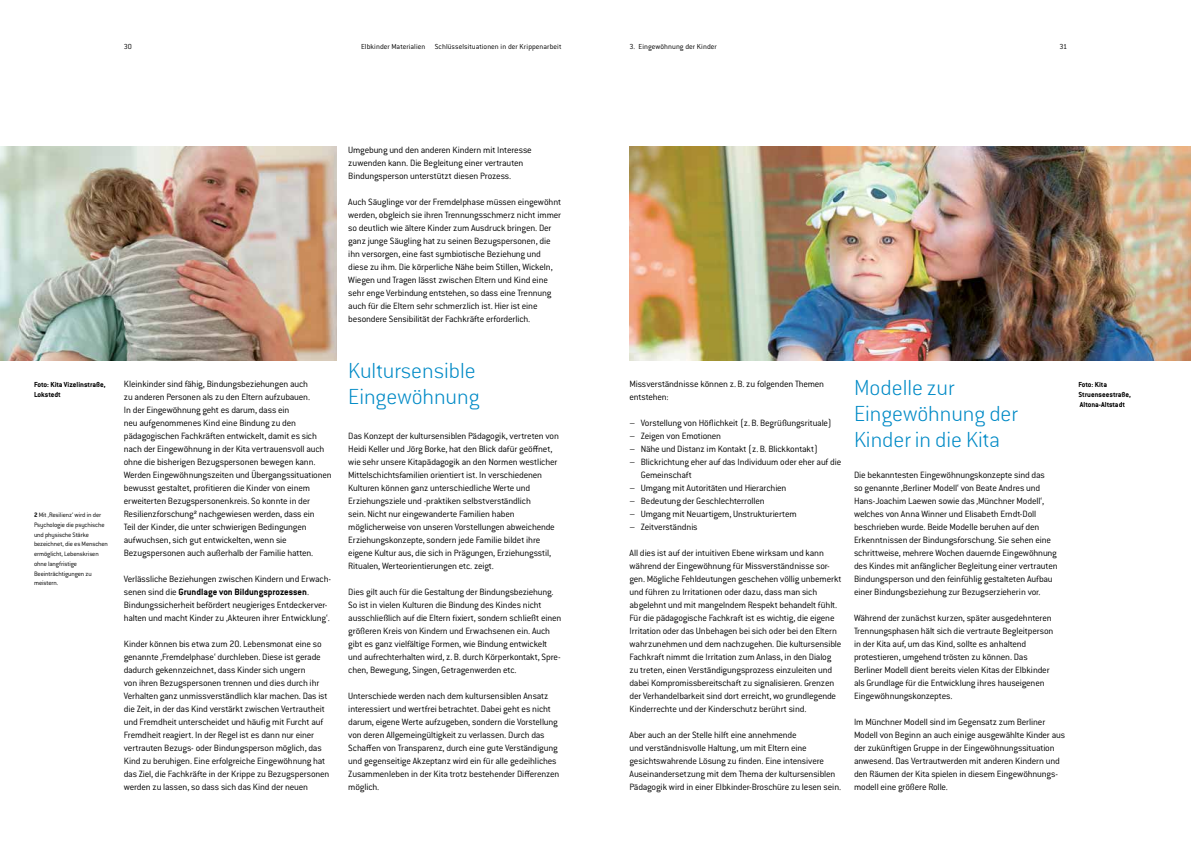
<style>
.page{position:relative;width:1191px;height:842px;background:#fff}
.page>*{position:absolute;margin:0;border:0;box-sizing:border-box;transform-origin:0 0}
.t1{font:300 expanded 24px/26px "Conduit For Elbkinder";color:#018ac6}
.t2{font:300 10px/13px "Conduit For Elbkinder";letter-spacing:-.015em;color:#000}
.t3{font:300 8px "Conduit For Elbkinder";letter-spacing:.005em;color:#000}
.t4{font:700 8px/9.8px "Conduit For Elbkinder";color:#000}
.t5{font:300 7px/9.8px "Conduit For Elbkinder";letter-spacing:-.015em;color:#000}
.s1{font-weight:700}
</style>
<div class="page">
<img style="left:629px;top:146px;width:562px;height:215px">
<img style="left:0;top:146px;width:337px;height:215px">
<p class="t3" style="left:124px;top:42px;width:10px">30</p>
<p class="t3" style="left:361px;top:42px;width:202px">Elbkinder Materialien Schlüsselsituationen in der Krippenarbeit</p>
<p class="t3" style="left:629px;top:42px;width:89px">3. Eingewöhnung der Kinder</p>
<p class="t3" style="left:1059px;top:42px;width:9px">31</p>
<p class="t4" style="left:34px;top:380px;width:73px">Foto: Kita Vizelinstraße,<br>Lokstedt</p>
<p class="t5" style="left:34px;top:510px;width:75px"><span class="s1">2</span> Mit ‚Resilienz‘ wird in der<br>Psychologie die psychische und physische Stärke bezeichnet, die es Menschen ermöglicht, Lebenskrisen ohne langfristige<br>Beeinträchtigungen zu meistern.</p>
<p class="t2" style="left:124px;top:377px;width:209px">Kleinkinder sind fähig, Bindungsbeziehungen auch<br>zu anderen Personen als zu den Eltern aufzubauen.<br>In der Eingewöhnung geht es darum, dass ein<br>neu aufgenommenes Kind eine Bindung zu den pädagogischen Fachkräften entwickelt, damit es sich nach der Eingewöhnung in der Kita vertrauensvoll auch ohne die bisherigen Bezugspersonen bewegen kann.<br>Werden Eingewöhnungszeiten und Übergangssituationen bewusst gestaltet, profitieren die Kinder von einem erweiterten Bezugspersonenkreis. So konnte in der Resilienzforschung2 nachgewiesen werden, dass ein<br>Teil der Kinder, die unter schwierigen Bedingungen aufwuchsen, sich gut entwickelten, wenn sie Bezugspersonen auch außerhalb der Familie hatten.</p>
<p class="t2" style="left:124px;top:572px;width:208px">Verlässliche Beziehungen zwischen Kindern und Erwach&shy;senen sind die <span class="s1">Grundlage von Bildungsprozessen</span>.<br>Bindungssicherheit befördert neugieriges Entdeckerver&shy;halten und macht Kinder zu ‚Akteuren ihrer Entwicklung‘.</p>
<p class="t2" style="left:124px;top:637px;width:207px">Kinder können bis etwa zum 20. Lebensmonat eine so genannte ‚Fremdelphase‘ durchleben. Diese ist gerade dadurch gekennzeichnet, dass Kinder sich ungern<br>von ihren Bezugspersonen trennen und dies durch ihr Verhalten ganz unmissverständlich klar machen. Das ist die Zeit, in der das Kind verstärkt zwischen Vertrautheit und Fremdheit unterscheidet und häufig mit Furcht auf Fremdheit reagiert. In der Regel ist es dann nur einer vertrauten Bezugs- oder Bindungsperson möglich, das Kind zu beruhigen. Eine erfolgreiche Eingewöhnung hat das Ziel, die Fachkräfte in der Krippe zu Bezugspersonen werden zu lassen, so dass sich das Kind der neuen</p>
<p class="t2" style="left:348px;top:143px;width:185px">Umgebung und den anderen Kindern mit Interesse zuwenden kann. Die Begleitung einer vertrauten<br>Bindungsperson unterstützt diesen Prozess.</p>
<p class="t2" style="left:348px;top:195px;width:214px">Auch Säuglinge vor der Fremdelphase müssen eingewöhnt werden, obgleich sie ihren Trennungsschmerz nicht immer so deutlich wie ältere Kinder zum Ausdruck bringen. Der ganz junge Säugling hat zu seinen Bezugspersonen, die ihn versorgen, eine fast symbiotische Beziehung und diese zu ihm. Die körperliche Nähe beim Stillen, Wickeln, Wiegen und Tragen lässt zwischen Eltern und Kind eine sehr enge Verbindung entstehen, so dass eine Trennung auch für die Eltern sehr schmerzlich ist. Hier ist eine besondere Sensibilität der Fachkräfte erforderlich.</p>
<h1 class="t1" style="left:348px;top:358px;width:133px">Kultursensible<br>Eingewöhnung</h1>
<p class="t2" style="left:348px;top:429px;width:212px">Das Konzept der kultursensiblen Pädagogik, vertreten von Heidi Keller und Jörg Borke, hat den Blick dafür geöffnet, wie sehr unsere Kitapädagogik an den Normen westlicher Mittelschichtsfamilien orientiert ist. In verschiedenen Kulturen können ganz unterschiedliche Werte und Erziehungsziele und -praktiken selbstverständlich<br>sein. Nicht nur eingewanderte Familien haben möglicherweise von unseren Vorstellungen abweichende Erziehungskonzepte, sondern jede Familie bildet ihre eigene Kultur aus, die sich in Prägungen, Erziehungsstil, Ritualen, Werteorientierungen etc. zeigt.</p>
<p class="t2" style="left:348px;top:585px;width:215px">Dies gilt auch für die Gestaltung der Bindungsbeziehung.<br>So ist in vielen Kulturen die Bindung des Kindes nicht ausschließlich auf die Eltern fixiert, sondern schließt einen größeren Kreis von Kindern und Erwachsenen ein. Auch gibt es ganz vielfältige Formen, wie Bindung entwickelt und aufrechterhalten wird, z.B. durch Körperkontakt, Spre&shy;chen, Bewegung, Singen, Getragenwerden etc.</p>
<p class="t2" style="left:348px;top:689px;width:213px">Unterschiede werden nach dem kultursensiblen Ansatz interessiert und wertfrei betrachtet. Dabei geht es nicht darum, eigene Werte aufzugeben, sondern die Vorstellung von deren Allgemeingültigkeit zu verlassen. Durch das Schaffen von Transparenz, durch eine gute Verständigung und gegenseitige Akzeptanz wird ein für alle gedeihliches Zusammenleben in der Kita trotz bestehender Differenzen möglich.</p>
<p class="t2" style="left:629px;top:377px;width:196px">Missverständnisse können z.B. zu folgenden Themen entstehen:</p>
<p class="t2" style="left:629px;top:416px;width:204px">– Vorstellung von Höflichkeit (z.B. Begrüßungsrituale)</p>
<p class="t2" style="left:629px;top:429px;width:93px">– Zeigen von Emotionen</p>
<p class="t2" style="left:629px;top:442px;width:190px">– Nähe und Distanz im Kontakt (z.B. Blickkontakt)</p>
<p class="t2" style="left:641px;top:455px;width:202px;text-indent:-11px">– Blickrichtung eher auf das Individuum oder eher auf die<br>Gemeinschaft</p>
<p class="t2" style="left:629px;top:481px;width:158px">– Umgang mit Autoritäten und Hierarchien</p>
<p class="t2" style="left:629px;top:494px;width:137px">– Bedeutung der Geschlechterrollen</p>
<p class="t2" style="left:629px;top:507px;width:169px">– Umgang mit Neuartigem, Unstrukturiertem</p>
<p class="t2" style="left:629px;top:520px;width:70px">– Zeitverständnis</p>
<p class="t2" style="left:629px;top:546px;width:213px">All dies ist auf der intuitiven Ebene wirksam und kann während der Eingewöhnung für Missverständnisse sor&shy;gen. Mögliche Fehldeutungen geschehen völlig unbemerkt und führen zu Irritationen oder dazu, dass man sich abgelehnt und mit mangelndem Respekt behandelt fühlt.<br>Für die pädagogische Fachkraft ist es wichtig, die eigene Irritation oder das Unbehagen bei sich oder bei den Eltern wahrzunehmen und dem nachzugehen. Die kultursensible Fachkraft nimmt die Irritation zum Anlass, in den Dialog zu treten, einen Verständigungsprozess einzuleiten und dabei Kompromissbereitschaft zu signalisieren. Grenzen der Verhandelbarkeit sind dort erreicht, wo grundlegende Kinderrechte und der Kinderschutz berührt sind.</p>
<p class="t2" style="left:629px;top:728px;width:213px">Aber auch an der Stelle hilft eine annehmende<br>und verständnisvolle Haltung, um mit Eltern eine gesichtswahrende Lösung zu finden. Eine intensivere Auseinandersetzung mit dem Thema der kultursensiblen Pädagogik wird in einer Elbkinder-Broschüre zu lesen sein.</p>
<h1 class="t1" style="left:854px;top:375px;width:165px">Modelle zur<br>Eingewöhnung der<br>Kinder in die Kita</h1>
<p class="t2" style="left:854px;top:468px;width:205px">Die bekanntesten Eingewöhnungskonzepte sind das<br>so genannte ‚Berliner Modell‘ von Beate Andres und Hans-Joachim Laewen sowie das ‚Münchner Modell‘, welches von Anna Winner und Elisabeth Erndt-Doll beschrieben wurde. Beide Modelle beruhen auf den Erkenntnissen der Bindungsforschung. Sie sehen eine schrittweise, mehrere Wochen dauernde Eingewöhnung des Kindes mit anfänglicher Begleitung einer vertrauten Bindungsperson und den feinfühlig gestalteten Aufbau einer Bindungsbeziehung zur Bezugserzieherin vor.</p>
<p class="t2" style="left:854px;top:611px;width:201px">Während der zunächst kurzen, später ausgedehnteren Trennungsphasen hält sich die vertraute Begleitperson in der Kita auf, um das Kind, sollte es anhaltend protestieren, umgehend trösten zu können. Das Berliner Modell dient bereits vielen Kitas der Elbkinder als Grundlage für die Entwicklung ihres hauseigenen Eingewöhnungskonzeptes.</p>
<p class="t2" style="left:854px;top:715px;width:213px">Im Münchner Modell sind im Gegensatz zum Berliner Modell von Beginn an auch einige ausgewählte Kinder aus der zukünftigen Gruppe in der Eingewöhnungssituation anwesend. Das Vertrautwerden mit anderen Kindern und den Räumen der Kita spielen in diesem Eingewöhnungs&shy;modell eine größere Rolle.</p>
<p class="t4" style="left:1078px;top:380px;width:54px">Foto: Kita<br>Struenseestraße,<br>Altona-Altstadt</p>
</div>
